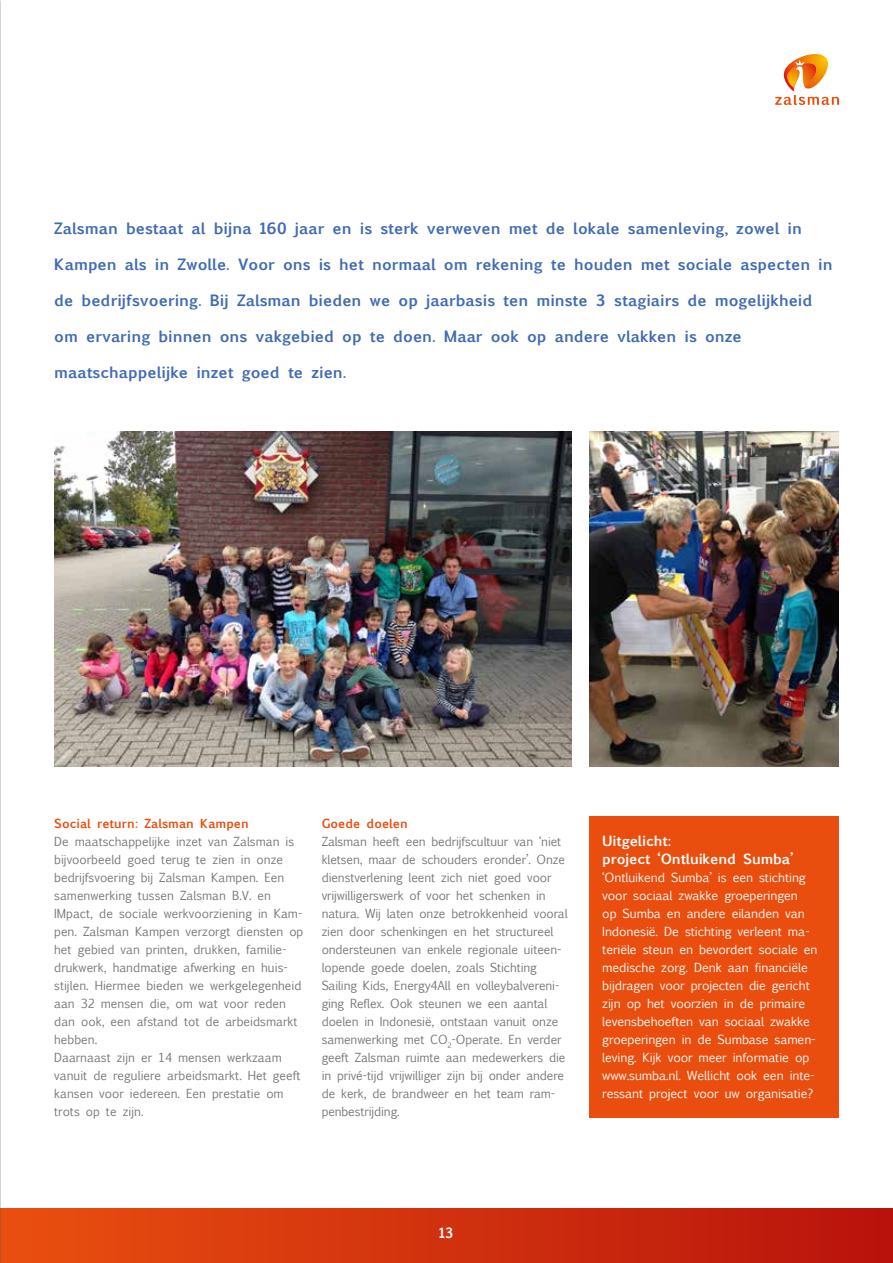
<style>
.page{position:relative;width:893px;height:1263px;background:#fff}
.page>*{position:absolute;margin:0;border:0;box-sizing:border-box;transform-origin:0 0}
.t1{font:700 15px "Euphemia UCAS";color:#416bb2}
.t2{font:700 13.5px/18px "Euphemia UCAS";letter-spacing:-.01em;color:#fff}
.t3{font:12px/18px "Euphemia UCAS";letter-spacing:-.01em;color:#767473}
.t4{font:12px/18px "Euphemia UCAS";letter-spacing:-.01em;color:#fff}
.t5{font:700 12px "Euphemia UCAS";color:#e94e0f}
</style>
<div class="page">
<div style="left:0;top:1208px;width:893px;height:55px;background:linear-gradient(to right,#ea4f10,#b8130c)"></div>
<img style="left:0;top:0;width:1px;height:1263px">
<div style="left:589px;top:816px;width:250px;height:301px;background:#e94e0f"></div>
<svg style="left:775px;top:54px;width:64px;height:51px"></svg>
<img style="left:589px;top:432px;width:250px;height:334px">
<img style="left:54px;top:432px;width:517px;height:334px">
<p class="t1" style="left:54px;top:217px;width:749px">Zalsman bestaat al bijna 160 jaar en is sterk verweven met de lokale samenleving, zowel in</p>
<p class="t1" style="left:54px;top:253px;width:780px">Kampen als in Zwolle. Voor ons is het normaal om rekening te houden met sociale aspecten in</p>
<p class="t1" style="left:54px;top:289px;width:760px">de bedrijfsvoering. Bij Zalsman bieden we op jaarbasis ten minste 3 stagiairs de mogelijkheid</p>
<p class="t1" style="left:54px;top:325px;width:689px">om ervaring binnen ons vakgebied op te doen. Maar ook op andere vlakken is onze</p>
<p class="t1" style="left:54px;top:361px;width:294px">maatschappelijke inzet goed te zien.</p>
<p class="t5" style="left:54px;top:814px;width:196px">Social return: Zalsman Kampen</p>
<p class="t3" style="left:54px;top:832px;width:251px">De maatschappelijke inzet van Zalsman is bijvoorbeeld goed terug te zien in onze bedrijfsvoering bij Zalsman Kampen. Een samenwerking tussen Zalsman B.V. en IMpact, de sociale werkvoorziening in Kam&shy;pen. Zalsman Kampen verzorgt diensten op het gebied van printen, drukken, familie&shy;drukwerk, handmatige afwerking en huis&shy;stijlen. Hiermee bieden we werkgelegenheid aan 32 mensen die, om wat voor reden dan ook, een afstand tot de arbeidsmarkt hebben.<br>Daarnaast zijn er 14 mensen werkzaam vanuit de reguliere arbeidsmarkt. Het geeft kansen voor iedereen. Een prestatie om trots op te zijn.</p>
<p class="t5" style="left:322px;top:814px;width:88px">Goede doelen</p>
<p class="t3" style="left:322px;top:832px;width:248px">Zalsman heeft een bedrijfscultuur van ‘niet kletsen, maar de schouders eronder’. Onze dienstverlening leent zich niet goed voor vrijwilligerswerk of voor het schenken in natura. Wij laten onze betrokkenheid vooral zien door schenkingen en het structureel ondersteunen van enkele regionale uiteen&shy;lopende goede doelen, zoals Stichting Sailing Kids, Energy4All en volleybalvereni&shy;ging Reflex. Ook steunen we een aantal doelen in Indonesië, ontstaan vanuit onze samenwerking met CO<sub>2</sub>-Operate. En verder geeft Zalsman ruimte aan medewerkers die in privé-tijd vrijwilliger zijn bij onder andere de kerk, de brandweer en het team ram&shy;penbestrijding.</p>
<p class="t2" style="left:602px;top:832px;width:193px">Uitgelicht:<br>project ‘Ontluikend Sumba’</p>
<p class="t4" style="left:602px;top:868px;width:217px">‘Ontluikend Sumba’ is een stichting voor sociaal zwakke groeperingen<br>op Sumba en andere eilanden van Indonesië. De stichting verleent ma&shy;teriële steun en bevordert sociale en medische zorg. Denk aan financiële bijdragen voor projecten die gericht zijn op het voorzien in de primaire levensbehoeften van sociaal zwakke groeperingen in de Sumbase samen&shy;leving. Kijk voor meer informatie op www.sumba.nl. Wellicht ook een inte&shy;ressant project voor uw organisatie?</p>
<p class="t2" style="left:439px;top:1223px;width:16px">13</p>
</div>
